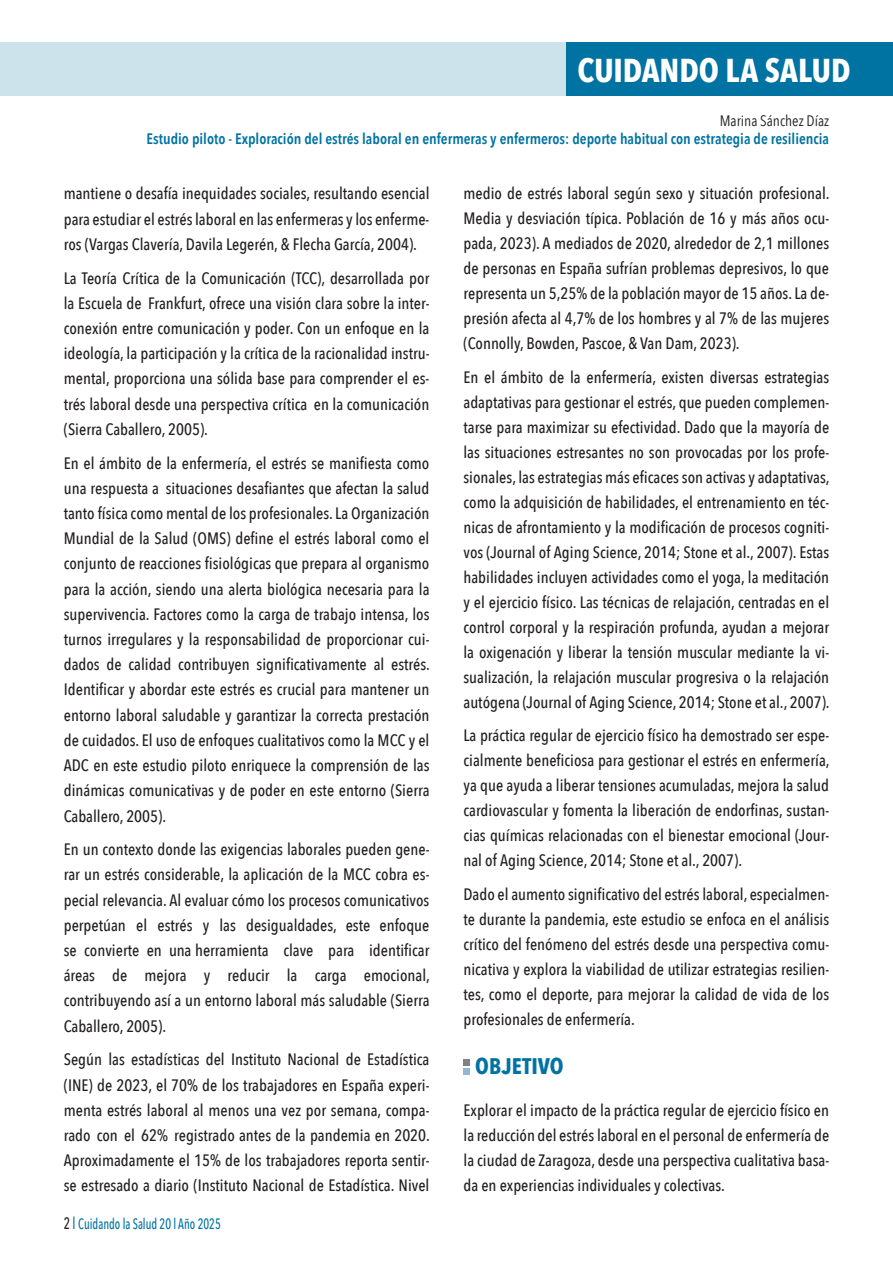
<style>
.page{position:relative;width:893px;height:1263px;background:#fff}
.page>*{position:absolute;margin:0;border:0;box-sizing:border-box;transform-origin:0 0}
.t1{font:700 33px "Avenir Next Condensed";color:#fff}
.t2{font:700 22.5px "Avenir Next Condensed";color:#0073a3}
.t3{font:500 16.5px/25.2px "Avenir Next Condensed";color:#231f20;text-align:justify}
.t4{font:600 15.15px "Avenir Next Condensed";color:#0073a3}
.t5{font:15.15px "Avenir Next Condensed";color:#231f20}
.t6{font:500 15px "Avenir Next Condensed";color:#0073a3;scale:.8 1}
.s1{font-size:16.5px;color:#231f20}
.s2{font-size:16.5px}
</style>
<div class="page">
<div style="left:0;top:43px;width:893px;height:53px;background:#cde3ec"></div>
<div style="left:567px;top:43px;width:326px;height:53px;background:#0073a3"></div>
<div style="left:463px;top:1059px;width:7px;height:7px;background:#808285"></div>
<div style="left:463px;top:1067px;width:7px;height:7px;background:#93b6d2"></div>
<h1 class="t1" style="left:577px;top:50px;width:275px">CUIDANDO LA SALUD</h1>
<p class="t5" style="left:720px;top:107px;width:111px">Marina Sánchez Díaz</p>
<p class="t4" style="left:147px;top:125px;width:684px">Estudio piloto - Exploración del estrés laboral en enfermeras y enfermeros: deporte habitual con estrategia de resiliencia</p>
<p class="t3" style="left:64px;top:181px;width:367px">mantiene o desafía inequidades sociales, resultando esencial para estudiar el estrés laboral en las enfermeras y los enferme&shy;ros (Vargas Clavería, Davila Legerén, &amp; Flecha García, 2004).</p>
<p class="t3" style="left:64px;top:265px;width:367px">La Teoría Crítica de la Comunicación (TCC), desarrollada por la Escuela de Frankfurt, ofrece una visión clara sobre la inter&shy;conexión entre comunicación y poder. Con un enfoque en la ideología, la participación y la crítica de la racionalidad instru&shy;mental, proporciona una sólida base para comprender el es&shy;trés laboral desde una perspectiva crítica en la comunicación (Sierra Caballero, 2005).</p>
<p class="t3" style="left:64px;top:450px;width:368px">En el ámbito de la enfermería, el estrés se manifiesta como una respuesta a situaciones desafiantes que afectan la salud tanto física como mental de los profesionales. La Organización Mundial de la Salud (OMS) define el estrés laboral como el conjunto de reacciones fisiológicas que prepara al organismo para la acción, siendo una alerta biológica necesaria para la supervivencia. Factores como la carga de trabajo intensa, los turnos irregulares y la responsabilidad de proporcionar cui&shy;dados de calidad contribuyen significativamente al estrés.<br>Identificar y abordar este estrés es crucial para mantener un entorno laboral saludable y garantizar la correcta prestación de cuidados. El uso de enfoques cualitativos como la MCC y el ADC en este estudio piloto enriquece la comprensión de las dinámicas comunicativas y de poder en este entorno (Sierra Caballero, 2005).</p>
<p class="t3" style="left:64px;top:837px;width:368px">En un contexto donde las exigencias laborales pueden gene&shy;rar un estrés considerable, la aplicación de la MCC cobra es&shy;pecial relevancia. Al evaluar cómo los procesos comunicativos perpetúan el estrés y las desigualdades, este enfoque se convierte en una herramienta clave para identificar áreas de mejora y reducir la carga emocional, contribuyendo así a un entorno laboral más saludable (Sierra Caballero, 2005).</p>
<p class="t3" style="left:64px;top:1047px;width:368px">Según las estadísticas del Instituto Nacional de Estadística (INE) de 2023, el 70% de los trabajadores en España experi&shy;menta estrés laboral al menos una vez por semana, compa&shy;rado con el 62% registrado antes de la pandemia en 2020.<br>Aproximadamente el 15% de los trabajadores reporta sentir&shy;se estresado a diario (Instituto Nacional de Estadística. Nivel</p>
<p class="t3" style="left:463px;top:181px;width:368px">medio de estrés laboral según sexo y situación profesional.<br>Media y desviación típica. Población de 16 y más años ocu&shy;pada, 2023). A mediados de 2020, alrededor de 2,1 millones de personas en España sufrían problemas depresivos, lo que representa un 5,25% de la población mayor de 15 años. La de&shy;presión afecta al 4,7% de los hombres y al 7% de las mujeres (Connolly, Bowden, Pascoe, &amp; Van Dam, 2023).</p>
<p class="t3" style="left:463px;top:364px;width:368px">En el ámbito de la enfermería, existen diversas estrategias adaptativas para gestionar el estrés, que pueden complemen&shy;tarse para maximizar su efectividad. Dado que la mayoría de las situaciones estresantes no son provocadas por los profe&shy;sionales, las estrategias más eficaces son activas y adaptativas, como la adquisición de habilidades, el entrenamiento en téc&shy;nicas de afrontamiento y la modificación de procesos cogniti&shy;vos (Journal of Aging Science, 2014; Stone et al., 2007). Estas habilidades incluyen actividades como el yoga, la meditación y el ejercicio físico. Las técnicas de relajación, centradas en el control corporal y la respiración profunda, ayudan a mejorar la oxigenación y liberar la tensión muscular mediante la vi&shy;sualización, la relajación muscular progresiva o la relajación autógena (Journal of Aging Science, 2014; Stone et al., 2007).</p>
<p class="t3" style="left:463px;top:723px;width:368px">La práctica regular de ejercicio físico ha demostrado ser espe&shy;cialmente beneficiosa para gestionar el estrés en enfermería, ya que ayuda a liberar tensiones acumuladas, mejora la salud cardiovascular y fomenta la liberación de endorfinas, sustan&shy;cias químicas relacionadas con el bienestar emocional (Jour&shy;nal of Aging Science, 2014; Stone et al., 2007).</p>
<p class="t3" style="left:463px;top:881px;width:367px">Dado el aumento significativo del estrés laboral, especialmen&shy;te durante la pandemia, este estudio se enfoca en el análisis crítico del fenómeno del estrés desde una perspectiva comu&shy;nicativa y explora la viabilidad de utilizar estrategias resilien&shy;tes, como el deporte, para mejorar la calidad de vida de los profesionales de enfermería.</p>
<h2 class="t2" style="left:475px;top:1053px;width:90px">OBJETIVO</h2>
<p class="t3" style="left:463px;top:1098px;width:367px">Explorar el impacto de la práctica regular de ejercicio físico en la reducción del estrés laboral en el personal de enfermería de la ciudad de Zaragoza, desde una perspectiva cualitativa basa&shy;da en experiencias individuales y colectivas.</p>
<p class="t6" style="left:64px;top:1215px;width:198px"><span class="s1">2</span> <span class="s2">l</span> Cuidando la Salud 20 l Año 2025</p>
</div>
